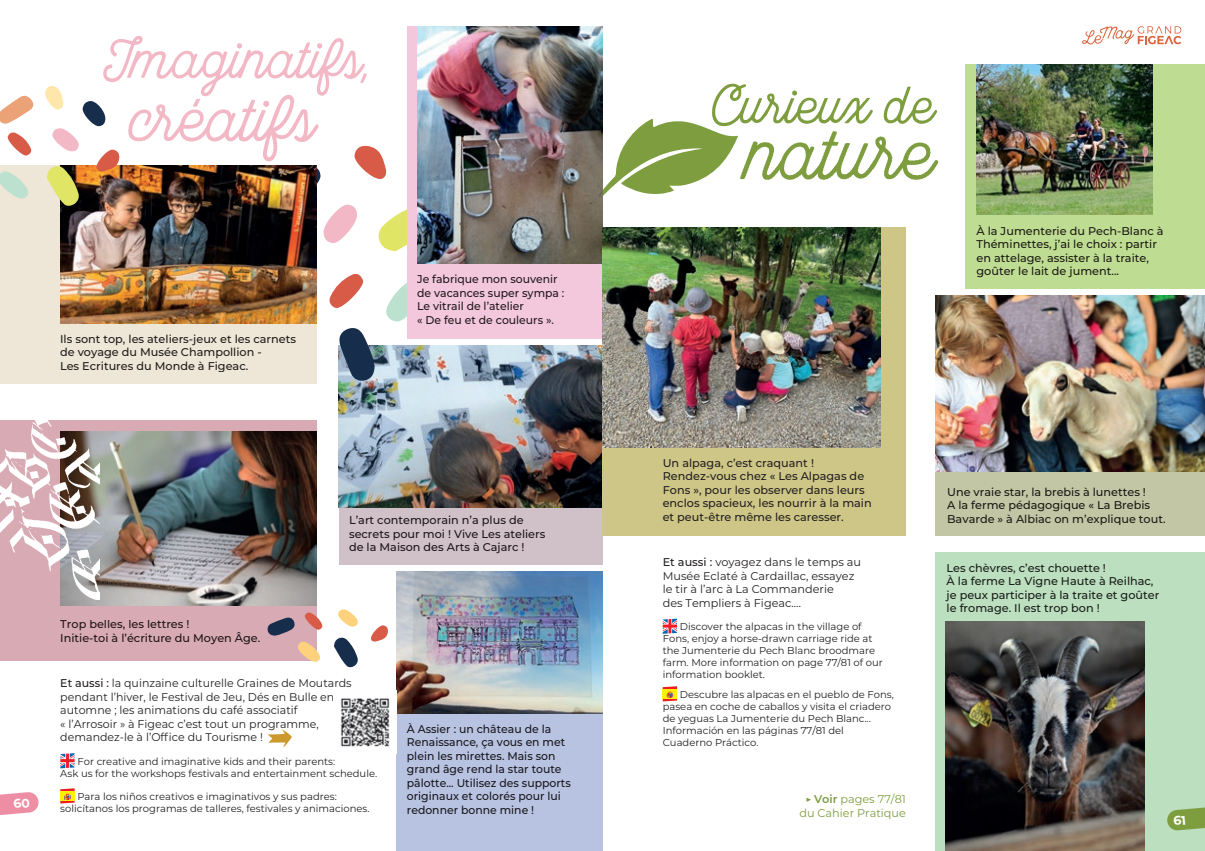
<style>
.page{position:relative;width:1205px;height:851px;background:#fff}
.page>*{position:absolute;margin:0;border:0;box-sizing:border-box;transform-origin:0 0}
.t1{font:75.5px "Local Brewery";color:#7e9d3f}
.t2{font:65px "Local Brewery";color:#f3b8c5}
.t3{font:56.25px "Local Brewery";color:#f3b8c5}
.t4{font:53px "Local Brewery";color:#7e9d3f}
.t5{font:500 11.25px/13.5px "Montserrat";color:#231f20}
.t6{font:11.25px/13.5px "Montserrat";color:#231f20}
.t7{font:11.25px/13.5px "Montserrat";color:#7e9d3f;text-align:right}
.t8{font:10px/12px "Montserrat";color:#231f20}
.s1{font-weight:500}
.s2{font-weight:600}
</style>
<div class="page">
<svg style="left:602px;top:118px;width:136px;height:90px"></svg>
<div style="left:339px;top:498px;width:263px;height:66px;background:#d0c0c8"></div>
<img style="left:339px;top:345px;width:263px;height:162px">
<svg style="left:338px;top:328px;width:36px;height:53px;background:#53667e"></svg>
<svg style="left:316px;top:269px;width:1px;height:52px"></svg>
<svg style="left:386px;top:283px;width:21px;height:38px"></svg>
<svg style="left:316px;top:338px;width:1px;height:34px"></svg>
<svg style="left:329px;top:273px;width:35px;height:35px"></svg>
<svg style="left:316px;top:145px;width:91px;height:109px"></svg>
<div style="left:935px;top:552px;width:270px;height:298px;background:#bbdfbf"></div>
<div style="left:0;top:165px;width:316px;height:219px;background:#eee6d7"></div>
<div style="left:966px;top:64px;width:239px;height:224px;background:#bfdc93"></div>
<div style="left:602px;top:227px;width:304px;height:308px;background:#cdc686"></div>
<div style="left:935px;top:301px;width:270px;height:234px;background:#c3c6a5"></div>
<img style="left:935px;top:296px;width:270px;height:175px">
<img style="left:60px;top:165px;width:256px;height:158px">
<img style="left:946px;top:621px;width:198px;height:229px">
<svg style="left:663px;top:618px;width:14px;height:15px"></svg>
<svg style="left:663px;top:686px;width:14px;height:15px"></svg>
<img style="left:976px;top:64px;width:176px;height:151px">
<svg style="left:806px;top:797px;width:5px;height:4px"></svg>
<div style="left:0;top:420px;width:316px;height:240px;background:#d8aab4"></div>
<div style="left:396px;top:572px;width:206px;height:278px;background:#b8c2e1"></div>
<div style="left:407px;top:26px;width:195px;height:312px;background:#f3c8dd"></div>
<svg style="left:1082px;top:26px;width:99px;height:18px"></svg>
<img style="left:396px;top:572px;width:206px;height:141px">
<svg style="left:60px;top:753px;width:15px;height:15px"></svg>
<svg style="left:60px;top:788px;width:15px;height:15px"></svg>
<img style="left:417px;top:26px;width:185px;height:237px">
<svg style="left:334px;top:637px;width:24px;height:30px"></svg>
<svg style="left:338px;top:609px;width:20px;height:17px"></svg>
<svg style="left:371px;top:625px;width:17px;height:17px"></svg>
<svg style="left:267px;top:611px;width:56px;height:51px"></svg>
<img style="left:100px;top:431px;width:216px;height:174px">
<img style="left:0;top:420px;width:100px;height:185px">
<img style="left:602px;top:227px;width:278px;height:220px">
<svg style="left:0;top:95px;width:34px;height:29px"></svg>
<svg style="left:0;top:171px;width:28px;height:28px"></svg>
<svg style="left:8px;top:132px;width:24px;height:24px"></svg>
<svg style="left:45px;top:85px;width:75px;height:122px"></svg>
<img style="left:340px;top:698px;width:50px;height:49px">
<svg style="left:268px;top:729px;width:24px;height:18px"></svg>
<svg style="left:1167px;top:807px;width:38px;height:23px"></svg>
<svg style="left:0;top:792px;width:39px;height:23px"></svg>
<h3 class="t3" style="left:105px;top:25px;width:266px">Imaginatifs,</h3>
<h2 class="t2" style="left:129px;top:80px;width:188px">créatifs</h2>
<p class="t5" style="left:60px;top:331px;width:237px">Ils sont top, les ateliers-jeux et les carnets de voyage du Musée Champollion -<br>Les Ecritures du Monde à Figeac.</p>
<p class="t5" style="left:417px;top:272px;width:149px">Je fabrique mon souvenir de vacances super sympa :<br>Le vitrail de l’atelier<br>« De feu et de couleurs ».</p>
<p class="t5" style="left:60px;top:617px;width:202px">Trop belles, les lettres !<br>Initie-toi à l’écriture du Moyen Âge.</p>
<p class="t5" style="left:349px;top:513px;width:198px">L’art contemporain n’a plus de secrets pour moi ! Vive Les ateliers de la Maison des Arts à Cajarc !</p>
<p class="t6" style="left:60px;top:676px;width:293px"><span class="s1">Et aussi :</span> la quinzaine culturelle Graines de Moutards pendant l’hiver, le Festival de Jeu, Dés en Bulle en automne ; les animations du café associatif<br>« l’Arrosoir » à Figeac c’est tout un programme, demandez-le à l’Office du Tourisme !</p>
<p class="t8" style="left:60px;top:754px;width:318px;text-indent:17px">For creative and imaginative kids and their parents:<br>Ask us for the workshops festivals and entertainment schedule.</p>
<p class="t8" style="left:60px;top:789px;width:311px;text-indent:17px">Para los niños creativos e imaginativos y sus padres: solicítanos los programas de talleres, festivales y animaciones.</p>
<p class="t5" style="left:407px;top:721px;width:165px">À Assier : un château de la<br>Renaissance, ça vous en met plein les mirettes. Mais son grand âge rend la star toute pâlotte... Utilisez des supports originaux et colorés pour lui redonner bonne mine !</p>
<h3 class="t4" style="left:713px;top:73px;width:223px">Curieux de</h3>
<h1 class="t1" style="left:746px;top:108px;width:190px">nature</h1>
<p class="t5" style="left:976px;top:223px;width:189px">À la Jumenterie du Pech-Blanc à<br>Théminettes, j’ai le choix : partir en attelage, assister à la traite, goûter le lait de jument...</p>
<p class="t5" style="left:663px;top:455px;width:210px">Un alpaga, c’est craquant !<br>Rendez-vous chez « Les Alpagas de Fons », pour les observer dans leurs enclos spacieux, les nourrir à la main et peut-être même les caresser.</p>
<p class="t5" style="left:947px;top:484px;width:220px">Une vraie star, la brebis à lunettes !<br>A la ferme pédagogique « La Brebis<br>Bavarde » à Albiac on m’explique tout.</p>
<p class="t6" style="left:663px;top:555px;width:200px"><span class="s1">Et aussi :</span> voyagez dans le temps au<br>Musée Eclaté à Cardaillac, essayez le tir à l’arc à La Commanderie<br>des Templiers à Figeac.…</p>
<p class="t8" style="left:663px;top:620px;width:222px;text-indent:17px">Discover the alpacas in the village of Fons, enjoy a horse-drawn carriage ride at the Jumenterie du Pech Blanc broodmare farm. More information on page 77/81 of our information booklet.</p>
<p class="t8" style="left:663px;top:687px;width:233px;text-indent:17px">Descubre las alpacas en el pueblo de Fons, pasea en coche de caballos y visita el criadero de yeguas La Jumenterie du Pech Blanc… Información en las páginas 77/81 del Cuaderno Práctico.</p>
<p class="t7" style="left:799px;top:791px;width:108px"><span class="s2">Voir</span> pages 77/81 du Cahier Pratique</p>
<p class="t5" style="left:946px;top:560px;width:214px">Les chèvres, c’est chouette !<br>À la ferme La Vigne Haute à Reilhac, je peux participer à la traite et goûter le fromage. Il est trop bon !</p>
</div>
